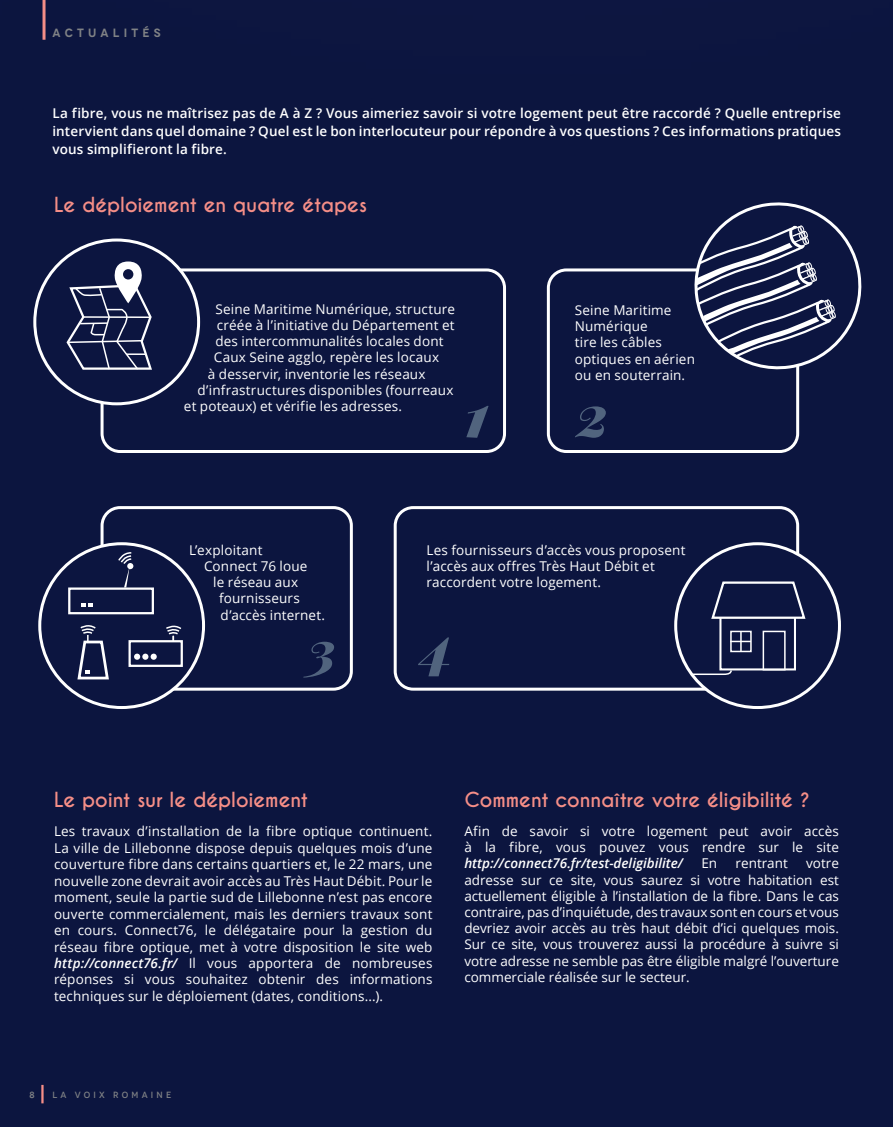
<style>
.page{position:relative;width:893px;height:1127px;background:#0c153f}
.page>*{position:absolute;margin:0;border:0;box-sizing:border-box;transform-origin:0 0}
.t1{font:700 19.5px "Caviar Dreams";letter-spacing:-.01em;color:#f58e87}
.t2{font:13.5px/16.2px "Open Sans";letter-spacing:.01em;color:#fff}
.t3{font:600 13.5px/18.1px "Open Sans";letter-spacing:.01em;color:#fff;text-align:justify}
.t4{font:italic 600 13.5px "Open Sans";color:#fff}
.t5{font:600 12px "Novecento";letter-spacing:.35em;color:#808285}
.t6{font:500 9px "Novecento";letter-spacing:.35em;color:#808285}
.t7{font:600 9px "Novecento";color:#808285}
.s1{font-weight:600;font-style:italic}
</style>
<div class="page">
<hr style="left:41px;top:1085px;width:3px;height:18px;background:#f58e87">
<hr style="left:43px;top:0;width:3px;height:40px;background:#f58e87">
<svg style="left:466px;top:406px;width:23px;height:32px"></svg>
<svg style="left:418px;top:637px;width:31px;height:39px"></svg>
<svg style="left:303px;top:642px;width:31px;height:35px"></svg>
<svg style="left:575px;top:406px;width:31px;height:32px"></svg>
<div style="left:101px;top:268px;width:405px;height:185px;border:3px solid #fff;border-radius:18px"></div>
<div style="left:394px;top:506px;width:405px;height:185px;border:3px solid #fff;border-radius:18px"></div>
<div style="left:547px;top:268px;width:252px;height:185px;border:3px solid #fff;border-radius:18px"></div>
<div style="left:101px;top:506px;width:252px;height:185px;border:3px solid #fff;border-radius:18px"></div>
<div style="left:35px;top:240px;width:164px;height:164px;background:#0c1540;border-radius:50%"></div>
<svg style="left:690px;top:198px;width:175px;height:175px;background:#353c60"></svg>
<svg style="left:66px;top:261px;width:86px;height:109px"></svg>
<hr style="left:126px;top:353px;width:20px;height:2px;background:#fff">
<div style="left:676px;top:544px;width:163px;height:163px;background:#0c1540;border-radius:50%"></div>
<div style="left:719px;top:611px;width:77px;height:59px;border:2px solid #fff"></div>
<svg style="left:711px;top:581px;width:95px;height:39px"></svg>
<div style="left:730px;top:631px;width:22px;height:21px;border:2px solid #fff"></div>
<hr style="left:740px;top:631px;width:2px;height:21px;background:#fff">
<svg style="left:730px;top:641px;width:21px;height:1px"></svg>
<div style="left:763px;top:631px;width:23px;height:39px;border:2px solid #fff"></div>
<svg style="left:691px;top:669px;width:42px;height:7px"></svg>
<div style="left:40px;top:544px;width:164px;height:163px;background:#0c1540;border-radius:50%"></div>
<div style="left:129px;top:640px;width:54px;height:27px;border:2px solid #fff"></div>
<div style="left:134px;top:653px;width:6px;height:7px;background:#fff;border-radius:50%"></div>
<div style="left:142px;top:653px;width:6px;height:7px;background:#fff;border-radius:50%"></div>
<div style="left:151px;top:653px;width:6px;height:7px;background:#fff;border-radius:50%"></div>
<svg style="left:165px;top:625px;width:18px;height:16px"></svg>
<svg style="left:77px;top:625px;width:32px;height:55px"></svg>
<div style="left:68px;top:587px;width:86px;height:27px;border:2px solid #fff"></div>
<svg style="left:82px;top:603px;width:11px;height:3px"></svg>
<svg style="left:118px;top:552px;width:15px;height:35px"></svg>
<p class="t5" style="left:52px;top:25px;width:110px">ACTUALITÉS</p>
<p class="t3" style="left:52px;top:103px;width:790px">La fibre, vous ne maîtrisez pas de A à Z ? Vous aimeriez savoir si votre logement peut être raccordé ? Quelle entreprise intervient dans quel domaine ? Quel est le bon interlocuteur pour répondre à vos questions ? Ces informations pratiques vous simplifieront la fibre.</p>
<h1 class="t1" style="left:54px;top:193px;width:315px">Le déploiement en quatre étapes</h1>
<p class="t2" style="left:215px;top:300px;width:241px">Seine Maritime Numérique, structure</p>
<p class="t2" style="left:217px;top:316px;width:239px">créée à l’initiative du Département et</p>
<p class="t2" style="left:215px;top:333px;width:230px">des intercommunalités locales dont</p>
<p class="t2" style="left:214px;top:349px;width:227px">Caux Seine agglo, repère les locaux</p>
<p class="t2" style="left:208px;top:365px;width:219px">à desservir, inventorie les réseaux</p>
<p class="t2" style="left:197px;top:381px;width:258px">d’infrastructures disponibles (fourreaux</p>
<p class="t2" style="left:184px;top:397px;width:220px">et poteaux) et vérifie les adresses.</p>
<p class="t2" style="left:575px;top:302px;width:122px">Seine Maritime<br>Numérique<br>tire les câbles optiques en aérien ou en souterrain.</p>
<p class="t2" style="left:189px;top:541px;width:75px">L’exploitant</p>
<p class="t2" style="left:204px;top:557px;width:105px">Connect 76 loue</p>
<p class="t2" style="left:213px;top:574px;width:87px">le réseau aux</p>
<p class="t2" style="left:219px;top:590px;width:82px">fournisseurs</p>
<p class="t2" style="left:221px;top:606px;width:106px">d’accès internet.</p>
<p class="t2" style="left:427px;top:541px;width:260px">Les fournisseurs d’accès vous proposent l’accès aux offres Très Haut Débit et raccordent votre logement.</p>
<h1 class="t1" style="left:54px;top:788px;width:256px">Le point sur le déploiement</h1>
<p class="t2" style="left:54px;top:823px;width:380px;text-align:justify">Les travaux d’installation de la fibre optique continuent.<br>La ville de Lillebonne dispose depuis quelques mois d’une couverture fibre dans certains quartiers et, le 22 mars, une nouvelle zone devrait avoir accès au Très Haut Débit. Pour le moment, seule la partie sud de Lillebonne n’est pas encore ouverte commercialement, mais les derniers travaux sont en cours. Connect76, le délégataire pour la gestion du réseau fibre optique, met à votre disposition le site web <span class="s1">http://connect76.fr/</span> Il vous apportera de nombreuses réponses si vous souhaitez obtenir des informations techniques sur le déploiement (dates, conditions...).</p>
<h1 class="t1" style="left:464px;top:788px;width:347px">Comment connaître votre éligibilité ?</h1>
<p class="t2" style="left:464px;top:822px;width:376px">Afin de savoir si votre logement peut avoir accès à la fibre, vous pouvez vous rendre sur le site</p>
<p class="t4" style="left:464px;top:854px;width:220px">http://connect76.fr/test-deligibilite/</p>
<p class="t2" style="left:701px;top:855px;width:17px">En</p>
<p class="t2" style="left:736px;top:855px;width:54px">rentrant</p>
<p class="t2" style="left:464px;top:855px;width:376px;text-align:justify;text-indent:342px">votre adresse sur ce site, vous saurez si votre habitation est actuellement éligible à l’installation de la fibre. Dans le cas contraire, pas d’inquiétude, des travaux sont en cours et vous devriez avoir accès au très haut débit d’ici quelques mois.<br>Sur ce site, vous trouverez aussi la procédure à suivre si votre adresse ne semble pas être éligible malgré l’ouverture commerciale réalisée sur le secteur.</p>
<p class="t7" style="left:30px;top:1089px;width:7px">8</p>
<p class="t6" style="left:52px;top:1089px;width:120px">LA VOIX ROMAINE</p>
</div>
